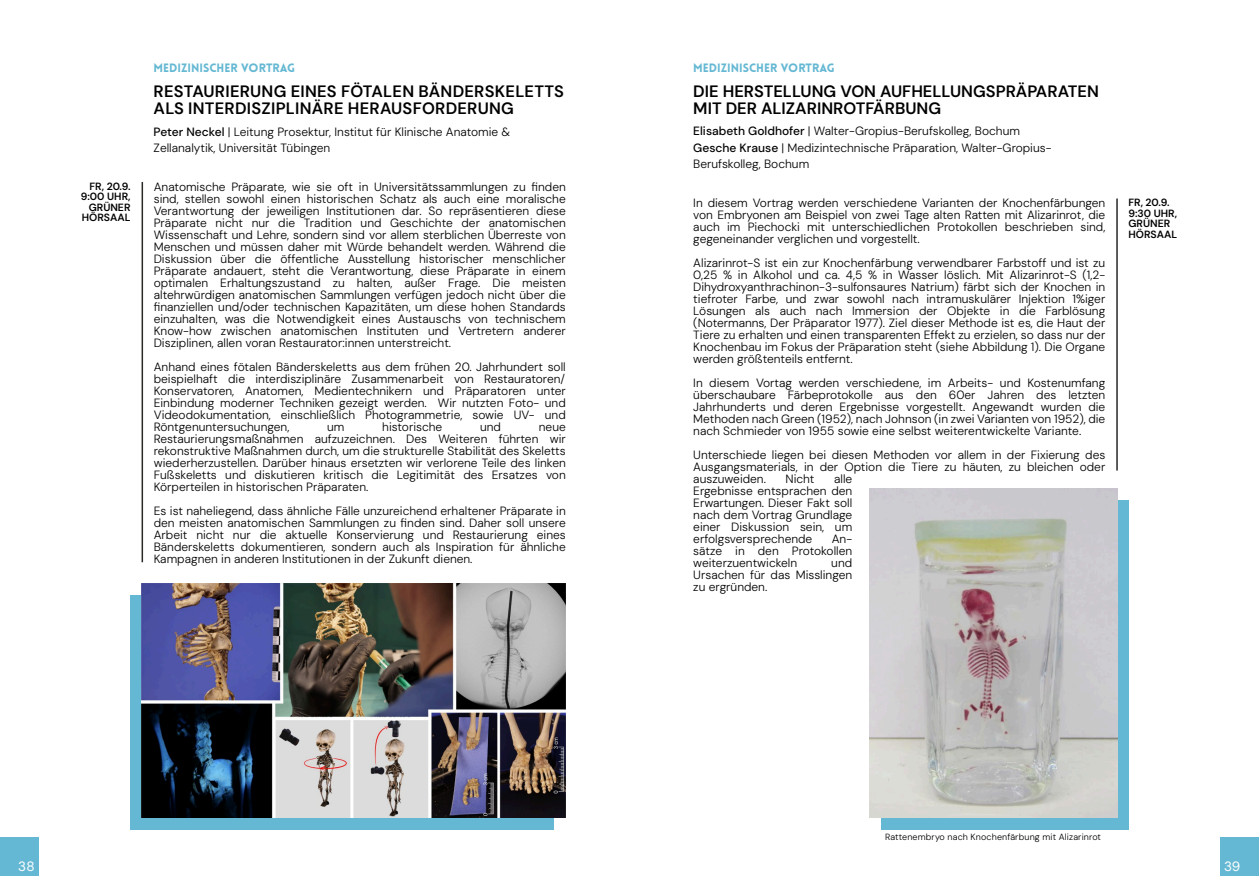
<style>
.page{position:relative;width:1259px;height:893px;background:#fff}
.page>*{position:absolute;margin:0;border:0;box-sizing:border-box;transform-origin:0 0}
.t1{font:600 16.5px/16.5px "DM Sans";color:#000}
.t2{font:13.5px "DM Sans";color:#fff}
.t3{font:300 12px/12px "DM Sans";color:#000;text-align:justify}
.t4{font:900 11.85px "Lovelo";color:#65b8d3}
.t5{font:600 10.5px/10.5px "DM Sans";color:#000}
.t6{font:300 9px "DM Sans";letter-spacing:.015em;color:#000}
.s1{font-weight:500}
</style>
<div class="page">
<div style="left:1220px;top:837px;width:39px;height:39px;background:#65b8d3"></div>
<hr style="left:1116px;top:199px;width:1px;height:272px;background:#282826">
<div style="left:881px;top:500px;width:247px;height:329px;background:#65b8d3"></div>
<img style="left:869px;top:489px;width:248px;height:329px">
<div style="left:130px;top:595px;width:424px;height:234px;background:#65b8d3"></div>
<img style="left:142px;top:584px;width:423px;height:234px">
<div style="left:0;top:837px;width:39px;height:39px;background:#65b8d3"></div>
<hr style="left:142px;top:182px;width:1px;height:380px;background:#282826">
<p class="t4" style="left:154px;top:64px;width:143px">MEDIZINISCHER VORTRAG</p>
<h1 class="t1" style="left:154px;top:83px;width:412px">RESTAURIERUNG EINES FÖTALEN BÄNDERSKELETTS<br>ALS INTERDISZIPLINÄRE HERAUSFORDERUNG</h1>
<p class="t3" style="left:154px;top:123px;width:358px;line-height:16.5px"><span class="s1">Peter Neckel</span> | Leitung Prosektur, Institut für Klinische Anatomie &amp;<br>Zellanalytik, Universität Tübingen</p>
<p class="t5" style="left:81px;top:181px;width:51px;text-align:right">FR, 20.9.<br>9:00 UHR,<br>GRÜNER<br>HÖRSAAL</p>
<p class="t3" style="left:154px;top:180px;width:413px">Anatomische Präparate, wie sie oft in Universitätssammlungen zu finden sind, stellen sowohl einen historischen Schatz als auch eine moralische Verantwortung der jeweiligen Institutionen dar. So repräsentieren diese Präparate nicht nur die Tradition und Geschichte der anatomischen Wissenschaft und Lehre, sondern sind vor allem sterblichen Überreste von Menschen und müssen daher mit Würde behandelt werden. Während die Diskussion über die öffentliche Ausstellung historischer menschlicher Präparate andauert, steht die Verantwortung, diese Präparate in einem optimalen Erhaltungszustand zu halten, außer Frage. Die meisten altehrwürdigen anatomischen Sammlungen verfügen jedoch nicht über die finanziellen und/oder technischen Kapazitäten, um diese hohen Standards einzuhalten, was die Notwendigkeit eines Austauschs von technischem Know-how zwischen anatomischen Instituten und Vertretern anderer Disziplinen, allen voran Restaurator:innen unterstreicht.</p>
<p class="t3" style="left:154px;top:360px;width:413px">Anhand eines fötalen Bänderskeletts aus dem frühen 20. Jahrhundert soll beispielhaft die interdisziplinäre Zusammenarbeit von Restauratoren/ Konservatoren, Anatomen, Medientechnikern und Präparatoren unter Einbindung moderner Techniken gezeigt werden. Wir nutzten Foto- und Videodokumentation, einschließlich Photogrammetrie, sowie UV- und Röntgenuntersuchungen,</p>
<p class="t3" style="left:327px;top:420px;width:19px">um</p>
<p class="t3" style="left:382px;top:420px;width:62px">historische</p>
<p class="t3" style="left:480px;top:420px;width:22px">und</p>
<p class="t3" style="left:154px;top:420px;width:413px;text-indent:385px">neue Restaurierungsmaßnahmen aufzuzeichnen. Des Weiteren führten wir rekonstruktive Maßnahmen durch, um die strukturelle Stabilität des Skeletts wiederherzustellen. Darüber hinaus ersetzten wir verlorene Teile des linken Fußskeletts und diskutieren kritisch die Legitimität des Ersatzes von Körperteilen in historischen Präparaten.</p>
<p class="t3" style="left:154px;top:504px;width:413px">Es ist naheliegend, dass ähnliche Fälle unzureichend erhaltener Präparate in den meisten anatomischen Sammlungen zu finden sind. Daher soll unsere Arbeit nicht nur die aktuelle Konservierung und Restaurierung eines Bänderskeletts dokumentieren, sondern auch als Inspiration für ähnliche Kampagnen in anderen Institutionen in der Zukunft dienen.</p>
<p class="t2" style="left:18px;top:858px;width:18px">38</p>
<p class="t4" style="left:693px;top:64px;width:143px">MEDIZINISCHER VORTRAG</p>
<h1 class="t1" style="left:693px;top:83px;width:407px">DIE HERSTELLUNG VON AUFHELLUNGSPRÄPARATEN<br>MIT DER ALIZARINROTFÄRBUNG</h1>
<p class="t3" style="left:693px;top:123px;width:360px;line-height:16.5px;text-align:left"><span class="s1">Elisabeth Goldhofer</span> | Walter-Gropius-Berufskolleg, Bochum<br><span class="s1">Gesche Krause</span> | Medizintechnische Präparation, Walter-Gropius-<br>Berufskolleg, Bochum</p>
<p class="t3" style="left:693px;top:197px;width:413px">In diesem Vortrag werden verschiedene Varianten der Knochenfärbungen von Embryonen am Beispiel von zwei Tage alten Ratten mit Alizarinrot, die auch im Piechocki mit unterschiedlichen Protokollen beschrieben sind, gegeneinander verglichen und vorgestellt.</p>
<p class="t3" style="left:693px;top:257px;width:413px">Alizarinrot-S ist ein zur Knochenfärbung verwendbarer Farbstoff und ist zu 0,25 % in Alkohol und ca. 4,5 % in Wasser löslich. Mit Alizarinrot-S (1,2- Dihydroxyanthrachinon-3-sulfonsaures Natrium) färbt sich der Knochen in tiefroter Farbe, und zwar sowohl nach intramuskulärer Injektion 1%iger Lösungen als auch nach Immersion der Objekte in die Farblösung (Notermanns, Der Präparator 1977). Ziel dieser Methode ist es, die Haut der Tiere zu erhalten und einen transparenten Effekt zu erzielen, so dass nur der Knochenbau im Fokus der Präparation steht (siehe Abbildung 1). Die Organe werden größtenteils entfernt.</p>
<p class="t3" style="left:693px;top:377px;width:413px">In diesem Vortag werden verschiedene, im Arbeits- und Kostenumfang überschaubare Färbeprotokolle aus den 60er Jahren des letzten Jahrhunderts und deren Ergebnisse vorgestellt. Angewandt wurden die Methoden nach Green (1952), nach Johnson (in zwei Varianten von 1952), die nach Schmieder von 1955 sowie eine selbst weiterentwickelte Variante.</p>
<p class="t3" style="left:693px;top:449px;width:413px">Unterschiede liegen bei diesen Methoden vor allem in der Fixierung des Ausgangsmaterials, in der Option die Tiere zu häuten, zu bleichen oder auszuweiden.</p>
<p class="t3" style="left:785px;top:473px;width:31px">Nicht</p>
<p class="t3" style="left:693px;top:473px;width:160px;text-indent:141px">alle Ergebnisse entsprachen den Erwartungen. Dieser Fakt soll nach dem Vortrag Grundlage einer Diskussion sein, um erfolgsversprechende</p>
<p class="t3" style="left:693px;top:533px;width:160px;text-indent:138px">An&shy;sätze in den Protokollen weiterzuentwickeln</p>
<p class="t3" style="left:693px;top:557px;width:160px;text-indent:138px">und Ursachen für das Misslingen zu ergründen.</p>
<p class="t5" style="left:1128px;top:197px;width:50px">FR, 20.9.<br>9:30 UHR,<br>GRÜNER<br>HÖRSAAL</p>
<p class="t6" style="left:885px;top:831px;width:217px">Rattenembryo nach Knochenfärbung mit Alizarinrot</p>
<p class="t2" style="left:1224px;top:858px;width:18px">39</p>
</div>
